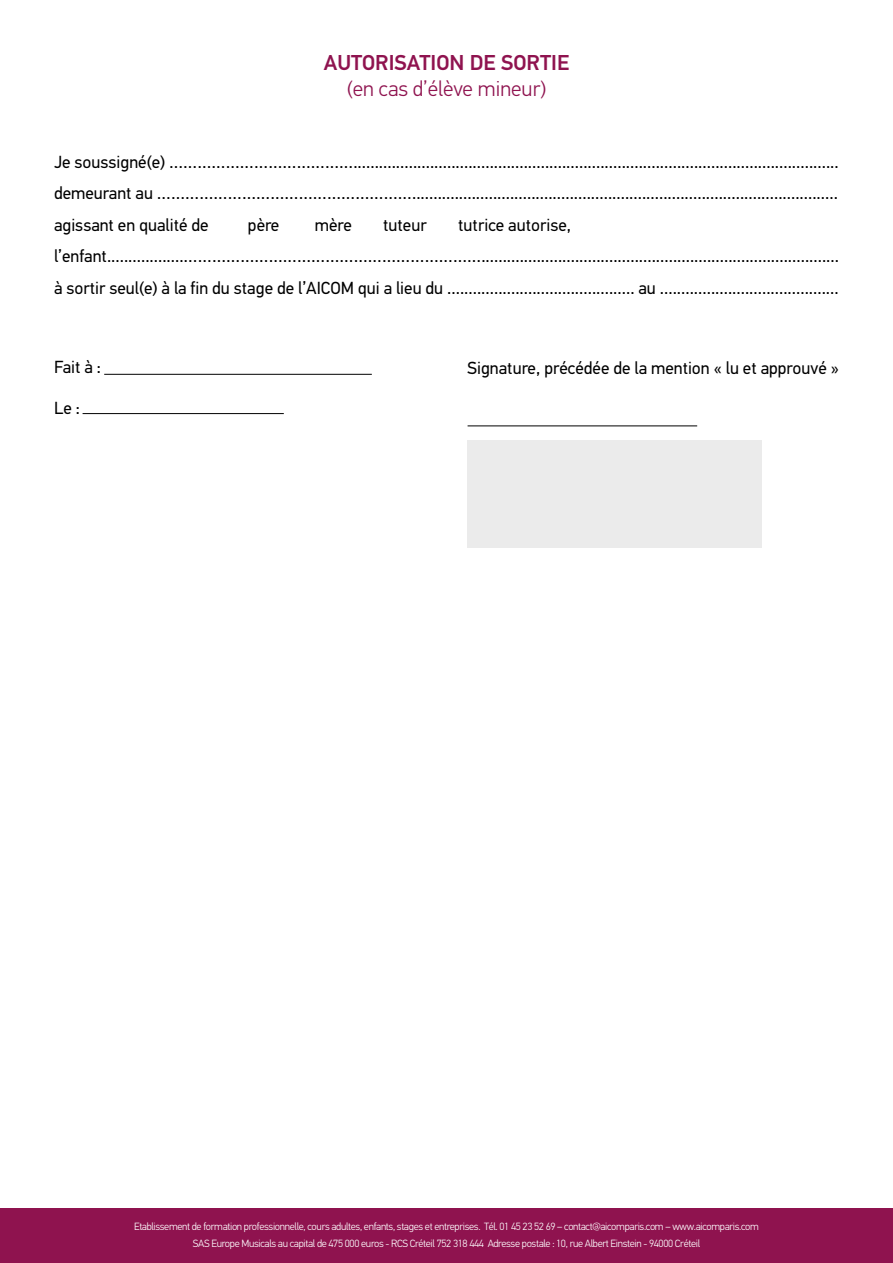
<style>
.page{position:relative;width:893px;height:1263px;background:#fff}
.page>*{position:absolute;margin:0;border:0;box-sizing:border-box;transform-origin:0 0}
.t1{font:500 21.6px "PFDIN Text Pro";color:#8f134f}
.t2{font:300 21.6px "PFDIN Text Pro";color:#8f134f}
.t3{font:17.55px "PFDIN Text Pro";color:#000}
.t4{font:300 10.5px "PFDIN Text Pro";letter-spacing:-.03em;color:#fff}
</style>
<div class="page">
<div style="left:0;top:1209px;width:893px;height:54px;background:#8f134f"></div>
<hr style="left:104px;top:374px;width:268px;height:1px;background:#000">
<hr style="left:83px;top:413px;width:201px;height:1px;background:#000">
<div style="left:468px;top:440px;width:294px;height:108px;background:#ebebeb"></div>
<hr style="left:468px;top:425px;width:229px;height:1px;background:#000">
<p class="t1" style="left:324px;top:50px;width:247px">AUTORISATION DE SORTIE</p>
<p class="t2" style="left:347px;top:76px;width:201px">(en cas d’élève mineur)</p>
<p class="t3" style="left:54px;top:151px;width:786px">Je soussigné(e) …………………………………..................................................................................................................</p>
<p class="t3" style="left:54px;top:183px;width:785px">demeurant au ………………………………………………....................................................................................................</p>
<p class="t3" style="left:54px;top:214px;width:156px">agissant en qualité de</p>
<p class="t3" style="left:248px;top:214px;width:33px">père</p>
<p class="t3" style="left:315px;top:214px;width:39px">mère</p>
<p class="t3" style="left:383px;top:214px;width:45px">tuteur</p>
<p class="t3" style="left:458px;top:214px;width:115px">tutrice autorise,</p>
<p class="t3" style="left:54px;top:246px;width:786px">l’enfant..................………………………………………………………....................................................................................</p>
<p class="t3" style="left:54px;top:278px;width:786px">à sortir seul(e) à la fin du stage de l’AICOM qui a lieu du ............................................ au ..........................................</p>
<p class="t3" style="left:54px;top:357px;width:49px">Fait à :</p>
<p class="t3" style="left:468px;top:358px;width:373px">Signature, précédée de la mention « lu et approuvé »</p>
<p class="t3" style="left:54px;top:398px;width:28px">Le :</p>
<p class="t4" style="left:134px;top:1221px;width:626px">Etablissement de formation professionnelle, cours adultes, enfants, stages et entreprises. Tél. 01 45 23 52 69 – contact@aicomparis.com – www.aicomparis.com</p>
<p class="t4" style="left:193px;top:1237px;width:509px">SAS Europe Musicals au capital de 475 000 euros - RCS Créteil 752 318 444 Adresse postale : 10, rue Albert Einstein - 94000 Créteil</p>
</div>
